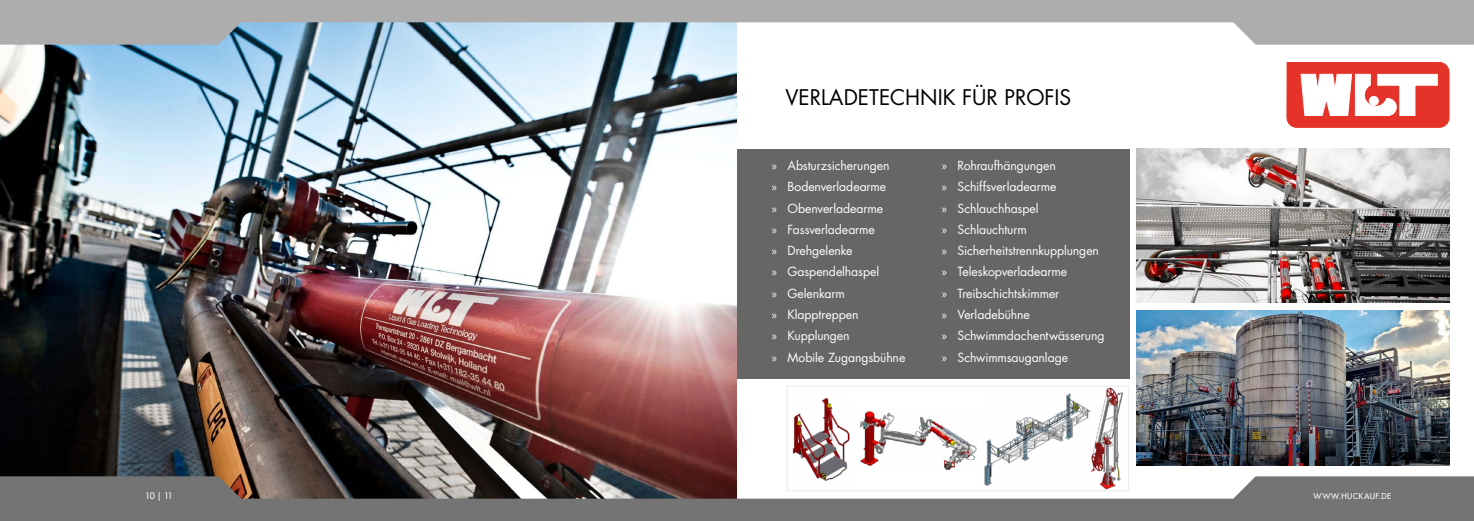
<style>
.page{position:relative;width:1474px;height:521px;background:#fff}
.page>*{position:absolute;margin:0;border:0;box-sizing:border-box;transform-origin:0 0}
.t1{font:21px "Futura Std";color:#000}
.t2{font:12.25px/21.3px "Futura Std";letter-spacing:-.005em;color:#fff}
.t3{font:500 8.75px "Futura Std";color:#fff}
.t4{font:500 7.88px "Futura Std";letter-spacing:.065em;color:#fff}
.s1{font-family:"Myriad Pro"}
</style>
<div class="page">
<div style="left:786px;top:386px;width:343px;height:105px;border:1px solid #ebebeb"></div>
<img style="left:0;top:45px;width:737px;height:431px">
<svg style="left:0;top:0;width:1473px;height:45px;fill:#adadad"></svg>
<svg style="left:0;top:476px;width:1473px;height:45px;background:#827f7e"></svg>
<svg style="left:1286px;top:62px;width:163px;height:65px"></svg>
<div style="left:737px;top:149px;width:392px;height:229px;background:#666665"></div>
<img style="left:792px;top:397px;width:57px;height:93px">
<img style="left:1136px;top:149px;width:313px;height:154px">
<img style="left:1136px;top:310px;width:313px;height:155px">
<img style="left:1090px;top:387px;width:33px;height:104px">
<img style="left:983px;top:393px;width:107px;height:97px">
<img style="left:859px;top:411px;width:118px;height:59px">
<h1 class="t1" style="left:785px;top:84px;width:287px">VERLADETECHNIK FÜR PROFIS</h1>
<p class="t2" style="left:771px;top:155px;width:135px"><span class="s1">»</span> Absturzsicherungen<br><span class="s1">»</span> Bodenverladearme<br><span class="s1">»</span> Obenverladearme<br><span class="s1">»</span> Fassverladearme<br><span class="s1">»</span> Drehgelenke<br><span class="s1">»</span> Gaspendelhaspel<br><span class="s1">»</span> Gelenkarm<br><span class="s1">»</span> Klapptreppen<br><span class="s1">»</span> Kupplungen<br><span class="s1">»</span> Mobile Zugangsbühne</p>
<p class="t2" style="left:941px;top:155px;width:164px"><span class="s1">»</span> Rohraufhängungen<br><span class="s1">»</span> Schiffsverladearme<br><span class="s1">»</span> Schlauchhaspel<br><span class="s1">»</span> Schlauchturm<br><span class="s1">»</span> Sicherheitstrennkupplungen <span class="s1">»</span> Teleskopverladearme<br><span class="s1">»</span> Treibschichtskimmer<br><span class="s1">»</span> Verladebühne<br><span class="s1">»</span> Schwimmdachentwässerung <span class="s1">»</span> Schwimmsauganlage</p>
<p class="t3" style="left:145px;top:490px;width:29px">10 | 11</p>
<p class="t4" style="left:1313px;top:491px;width:79px">WWW.HUCKAUF.DE</p>
</div>
